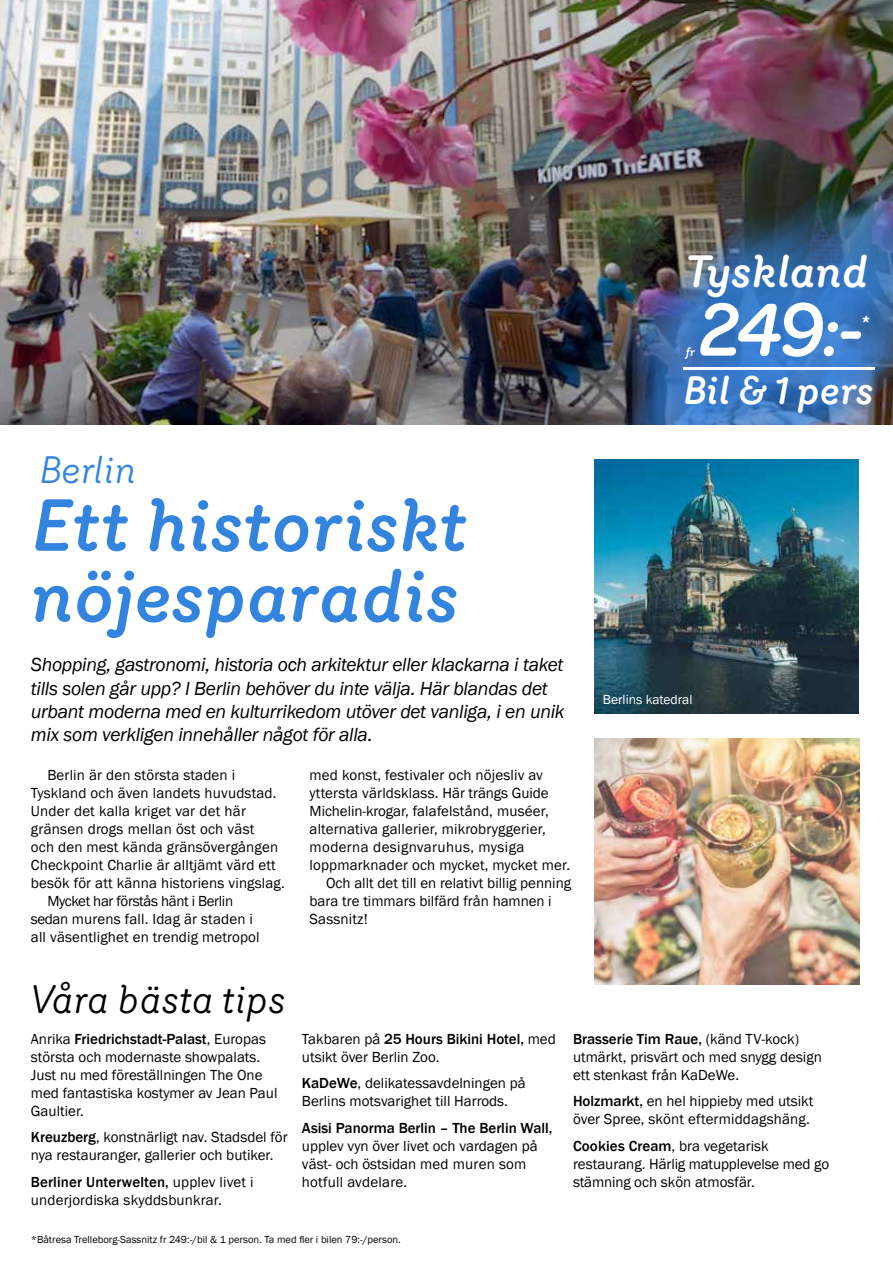
<style>
.page{position:relative;width:893px;height:1263px;background:#fff}
.page>*{position:absolute;margin:0;border:0;box-sizing:border-box;transform-origin:0 0}
.t1{font:italic 500 76.5px "Router";color:#fff}
.t2{font:italic 500 72px/70.7px "Router";letter-spacing:-.005em;color:#3284de}
.t3{font:italic 500 44.4px "Router";letter-spacing:-.015em;color:#fff}
.t4{font:italic 39px "Router";letter-spacing:-.005em;color:#000}
.t5{font:italic 500 38.85px "Router";letter-spacing:-.01em;color:#fff}
.t6{font:italic 37.5px "Router";color:#3284de}
.t7{font:italic 19.5px/23.4px "Franklin Gothic";letter-spacing:-.015em;color:#000}
.t8{font:italic 500 19.5px "Router";color:#fff}
.t9{font:15px/18px "Franklin Gothic";color:#000}
.t10{font:500 15px "Franklin Gothic";color:#000}
.t11{font:15px "Franklin Gothic";letter-spacing:-.025em;color:#000}
.t12{font:15px "Franklin Gothic";letter-spacing:.025em;color:#000}
.t13{font:13.5px "Franklin Gothic";color:#fff}
.t14{font:italic 500 11.85px "Router";color:#fff}
.t15{font:10.5px "Franklin Gothic";color:#000}
.s1{font-weight:500}
</style>
<div class="page">
<img style="left:0;top:0;width:893px;height:425px">
<img style="left:594px;top:739px;width:265px;height:245px">
<img style="left:607px;top:153px;width:286px;height:16px">
<img style="left:607px;top:169px;width:286px;height:256px">
<hr style="left:683px;top:367px;width:191px;height:3px;background:#fff">
<img style="left:595px;top:460px;width:264px;height:253px">
<h3 class="t3" style="left:686px;top:238px;width:184px">Tyskland</h3>
<h1 class="t1" style="left:697px;top:271px;width:170px">249:-</h1>
<h3 class="t8" style="left:861px;top:309px;width:10px">*</h3>
<p class="t14" style="left:686px;top:342px;width:11px">fr</p>
<h3 class="t6" style="left:38px;top:442px;width:99px">Berlin</h3>
<h2 class="t2" style="left:31px;top:487px;width:439px">Ett historiskt nöjesparadis</h2>
<p class="t7" style="left:31px;top:653px;width:535px">Shopping, gastronomi, historia och arkitektur eller klackarna i taket tills solen går upp? I Berlin behöver du inte välja. Här blandas det urbant moderna med en kulturrikedom utöver det vanliga, i en unik mix som verkligen innehåller något för alla.</p>
<p class="t9" style="left:47px;top:766px;width:189px">Berlin är den största staden i</p>
<p class="t9" style="left:31px;top:784px;width:247px">Tyskland och även landets huvudstad.</p>
<p class="t9" style="left:31px;top:802px;width:217px">Under det kalla kriget var det här</p>
<p class="t9" style="left:31px;top:820px;width:225px">gränsen drogs mellan öst och väst</p>
<p class="t9" style="left:31px;top:838px;width:249px">och den mest kända gränsövergången</p>
<p class="t9" style="left:31px;top:856px;width:246px">Checkpoint Charlie är alltjämt värd ett</p>
<p class="t9" style="left:31px;top:874px;width:255px">besök för att känna historiens vingslag.</p>
<p class="t11" style="left:47px;top:892px;width:187px">Mycket har förstås hänt i Berlin</p>
<p class="t9" style="left:31px;top:910px;width:224px">sedan murens fall. Idag är staden i</p>
<p class="t9" style="left:31px;top:928px;width:230px">all väsentlighet en trendig metropol</p>
<p class="t9" style="left:310px;top:766px;width:235px">med konst, festivaler och nöjesliv av</p>
<p class="t9" style="left:310px;top:784px;width:241px">yttersta världsklass. Här trängs Guide</p>
<p class="t9" style="left:310px;top:802px;width:241px">Michelin-krogar, falafelstånd, muséer,</p>
<p class="t9" style="left:310px;top:820px;width:238px">alternativa gallerier, mikrobryggerier,</p>
<p class="t12" style="left:310px;top:838px;width:216px">moderna designvaruhus, mysiga</p>
<p class="t9" style="left:310px;top:856px;width:262px">loppmarknader och mycket, mycket mer.</p>
<p class="t9" style="left:326px;top:874px;width:247px">Och allt det till en relativt billig penning</p>
<p class="t9" style="left:310px;top:892px;width:244px">bara tre timmars bilfärd från hamnen i</p>
<p class="t9" style="left:310px;top:910px;width:60px">Sassnitz!</p>
<h3 class="t4" style="left:31px;top:970px;width:256px">Våra bästa tips</h3>
<h3 class="t5" style="left:683px;top:361px;width:193px">Bil &amp; 1 pers</h3>
<p class="t13" style="left:603px;top:691px;width:91px">Berlins katedral</p>
<p class="t9" style="left:31px;top:1030px;width:248px">Anrika <span class="s1">Friedrichstadt-Palast</span>, Europas största och modernaste showpalats.<br>Just nu med föreställningen The One med fantastiska kostymer av Jean Paul<br>Gaultier.</p>
<p class="t9" style="left:31px;top:1129px;width:258px"><span class="s1">Kreuzberg</span>, konstnärligt nav. Stadsdel för nya restauranger, gallerier och butiker.</p>
<p class="t9" style="left:31px;top:1173px;width:224px"><span class="s1">Berliner Unterwelten,</span> upplev livet i underjordiska skyddsbunkrar.</p>
<p class="t9" style="left:302px;top:1030px;width:255px">Takbaren på <span class="s1">25 Hours Bikini Hotel,</span> med utsikt över Berlin Zoo.</p>
<p class="t9" style="left:302px;top:1075px;width:225px"><span class="s1">KaDeWe</span>, delikatessavdelningen på<br>Berlins motsvarighet till Harrods.</p>
<p class="t10" style="left:302px;top:1118px;width:252px">Asisi Panorma Berlin – The Berlin Wall,</p>
<p class="t9" style="left:302px;top:1137px;width:237px">upplev vyn över livet och vardagen på väst- och östsidan med muren som hotfull avdelare.</p>
<p class="t15" style="left:31px;top:1233px;width:371px">*Båtresa Trelleborg-Sassnitz fr 249:-/bil &amp; 1 person. Ta med fler i bilen 79:-/person.</p>
<p class="t9" style="left:573px;top:1030px;width:250px"><span class="s1">Brasserie Tim Raue,</span> (känd TV-kock) utmärkt, prisvärt och med snygg design ett stenkast från KaDeWe.</p>
<p class="t9" style="left:573px;top:1093px;width:242px"><span class="s1">Holzmarkt,</span> en hel hippieby med utsikt över Spree, skönt eftermiddagshäng.</p>
<p class="t9" style="left:573px;top:1137px;width:258px"><span class="s1">Cookies Cream</span>, bra vegetarisk restaurang. Härlig matupplevelse med go stämning och skön atmosfär.</p>
</div>
